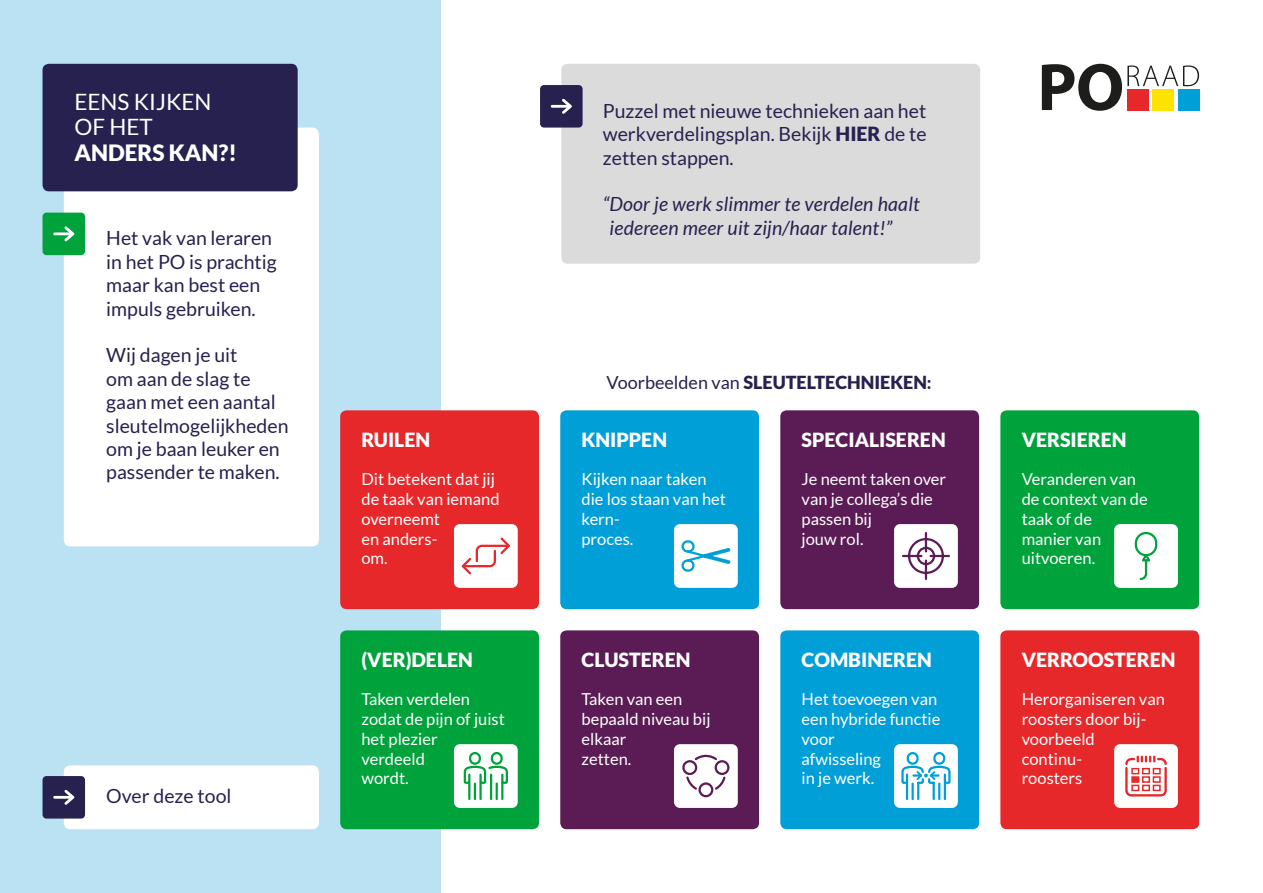
<style>
.page{position:relative;width:1263px;height:893px;background:#fff}
.page>*{position:absolute;margin:0;border:0;box-sizing:border-box;transform-origin:0 0}
.t1{font:22.5px/25.5px "Lato";color:#fff}
.t2{font:900 22.5px "Lato";color:#fff}
.t3{font:19.5px/23.4px "Lato";color:#26214f}
.t4{font:900 19.5px "Lato";color:#fff}
.t5{font:italic 19.5px/23.4px "Lato";letter-spacing:.01em;color:#26214f}
.t6{font:900 18px "Lato";color:#26214f}
.t7{font:16.5px/19.8px "Lato";color:#fff}
.s1{font-weight:900}
.s2{font-weight:400}
.s3{font-weight:700}
</style>
<div class="page">
<div style="left:0;top:0;width:440px;height:893px;background:#bbe2f2"></div>
<div style="left:64px;top:765px;width:255px;height:64px;background:#fff;border-radius:6px"></div>
<div style="left:340px;top:630px;width:199px;height:199px;background:#00a23c;border-radius:6px"></div>
<div style="left:560px;top:630px;width:199px;height:199px;background:#5b1c55;border-radius:6px"></div>
<div style="left:780px;top:410px;width:199px;height:199px;background:#5b1c55;border-radius:6px"></div>
<div style="left:1000px;top:410px;width:199px;height:199px;background:#00a23c;border-radius:6px"></div>
<div style="left:561px;top:64px;width:419px;height:200px;background:#dbdbdb;border-radius:6px"></div>
<div style="left:340px;top:410px;width:199px;height:199px;background:#e6282a;border-radius:6px"></div>
<div style="left:64px;top:128px;width:255px;height:418px;background:#fff;border-radius:6px"></div>
<div style="left:560px;top:410px;width:199px;height:199px;background:#009fd8;border-radius:6px"></div>
<div style="left:780px;top:630px;width:199px;height:199px;background:#009fd8;border-radius:6px"></div>
<div style="left:1000px;top:630px;width:199px;height:199px;background:#e6282a;border-radius:6px"></div>
<svg style="left:1042px;top:64px;width:157px;height:47px"></svg>
<div style="left:1127px;top:89px;width:21px;height:21px;background:#e6282a"></div>
<div style="left:1152px;top:89px;width:22px;height:21px;background:#ffe300"></div>
<div style="left:1178px;top:89px;width:21px;height:21px;background:#009fd8"></div>
<div style="left:43px;top:64px;width:255px;height:127px;background:#26214f;border-radius:6px"></div>
<div style="left:43px;top:213px;width:42px;height:42px;background:#00a23c;border-radius:4px"></div>
<svg style="left:53px;top:226px;width:21px;height:15px"></svg>
<div style="left:43px;top:776px;width:42px;height:43px;background:#26214f;border-radius:4px"></div>
<svg style="left:53px;top:790px;width:21px;height:15px"></svg>
<div style="left:540px;top:85px;width:43px;height:43px;background:#26214f;border-radius:4px"></div>
<svg style="left:551px;top:99px;width:21px;height:15px"></svg>
<div style="left:454px;top:524px;width:64px;height:64px;background:#fff;border-radius:6px"></div>
<svg style="left:461px;top:537px;width:49px;height:38px"></svg>
<div style="left:454px;top:744px;width:64px;height:64px;background:#fff;border-radius:6px"></div>
<svg style="left:463px;top:752px;width:45px;height:48px"></svg>
<div style="left:674px;top:524px;width:64px;height:64px;background:#fff;border-radius:6px"></div>
<svg style="left:681px;top:540px;width:50px;height:32px"></svg>
<div style="left:674px;top:744px;width:64px;height:64px;background:#fff;border-radius:6px"></div>
<svg style="left:682px;top:754px;width:48px;height:44px"></svg>
<div style="left:894px;top:524px;width:64px;height:64px;background:#fff;border-radius:6px"></div>
<svg style="left:902px;top:532px;width:48px;height:48px"></svg>
<div style="left:894px;top:744px;width:64px;height:64px;background:#fff;border-radius:6px"></div>
<svg style="left:901px;top:752px;width:50px;height:48px"></svg>
<div style="left:1114px;top:524px;width:64px;height:64px;background:#fff;border-radius:6px"></div>
<svg style="left:1134px;top:531px;width:24px;height:49px"></svg>
<div style="left:1114px;top:744px;width:64px;height:64px;background:#fff;border-radius:6px"></div>
<svg style="left:1125px;top:755px;width:42px;height:42px"></svg>
<h1 class="t1" style="left:74px;top:88px;width:139px">EENS KIJKEN<br>OF HET</h1>
<h1 class="t2" style="left:74px;top:139px;width:164px">ANDERS KAN?!</h1>
<p class="t3" style="left:106px;top:226px;width:172px">Het vak van leraren in het PO is prachtig maar kan best een impuls gebruiken.</p>
<p class="t3" style="left:106px;top:343px;width:184px">Wij dagen je uit<br>om aan de slag te gaan met een aantal sleutelmogelijkheden om je baan leuker en passender te maken.</p>
<p class="t3" style="left:106px;top:784px;width:127px">Over deze tool</p>
<p class="t4" style="left:361px;top:429px;width:70px">RUILEN</p>
<p class="t7" style="left:361px;top:469px;width:140px">Dit betekent dat jij de taak van iemand overneemt<br>en anders-<br>om.</p>
<p class="t4" style="left:361px;top:649px;width:113px">(VER)DELEN</p>
<p class="t7" style="left:361px;top:689px;width:145px">Taken verdelen zodat de pijn of juist het plezier verdeeld<br>wordt.</p>
<p class="t3" style="left:603px;top:99px;width:325px;text-align:justify">Puzzel met nieuwe technieken aan het werkverdelingsplan. Bekijk <span class="s1">HIER</span> de te zetten stappen.</p>
<p class="t5" style="left:610px;top:193px;width:312px;text-indent:-7px">“Door je werk slimmer te verdelen haalt iedereen meer uit zijn/haar talent!”</p>
<p class="t6" style="left:607px;top:372px;width:327px"><span class="s2">Voorbeelden van</span> SLEUTELTECHNIEKEN<span class="s3">:</span></p>
<p class="t4" style="left:581px;top:429px;width:87px">KNIPPEN</p>
<p class="t7" style="left:581px;top:469px;width:146px">Kijken naar taken die los staan van het kern-<br>proces.</p>
<p class="t4" style="left:581px;top:649px;width:111px">CLUSTEREN</p>
<p class="t7" style="left:581px;top:689px;width:130px">Taken van een bepaald niveau bij elkaar<br>zetten.</p>
<p class="t4" style="left:801px;top:429px;width:146px">SPECIALISEREN</p>
<p class="t7" style="left:801px;top:469px;width:146px">Je neemt taken over van je collega’s die passen bij<br>jouw rol.</p>
<p class="t4" style="left:801px;top:649px;width:132px">COMBINEREN</p>
<p class="t7" style="left:801px;top:689px;width:140px">Het toevoegen van een hybride functie voor<br>afwisseling<br>in je werk.</p>
<p class="t4" style="left:1022px;top:429px;width:106px">VERSIEREN</p>
<p class="t7" style="left:1022px;top:469px;width:128px">Veranderen van de context van de taak of de<br>manier van uitvoeren.</p>
<p class="t4" style="left:1022px;top:649px;width:156px">VERROOSTEREN</p>
<p class="t7" style="left:1022px;top:689px;width:145px">Herorganiseren van roosters door bij&shy;voorbeeld<br>continu-<br>roosters</p>
</div>
